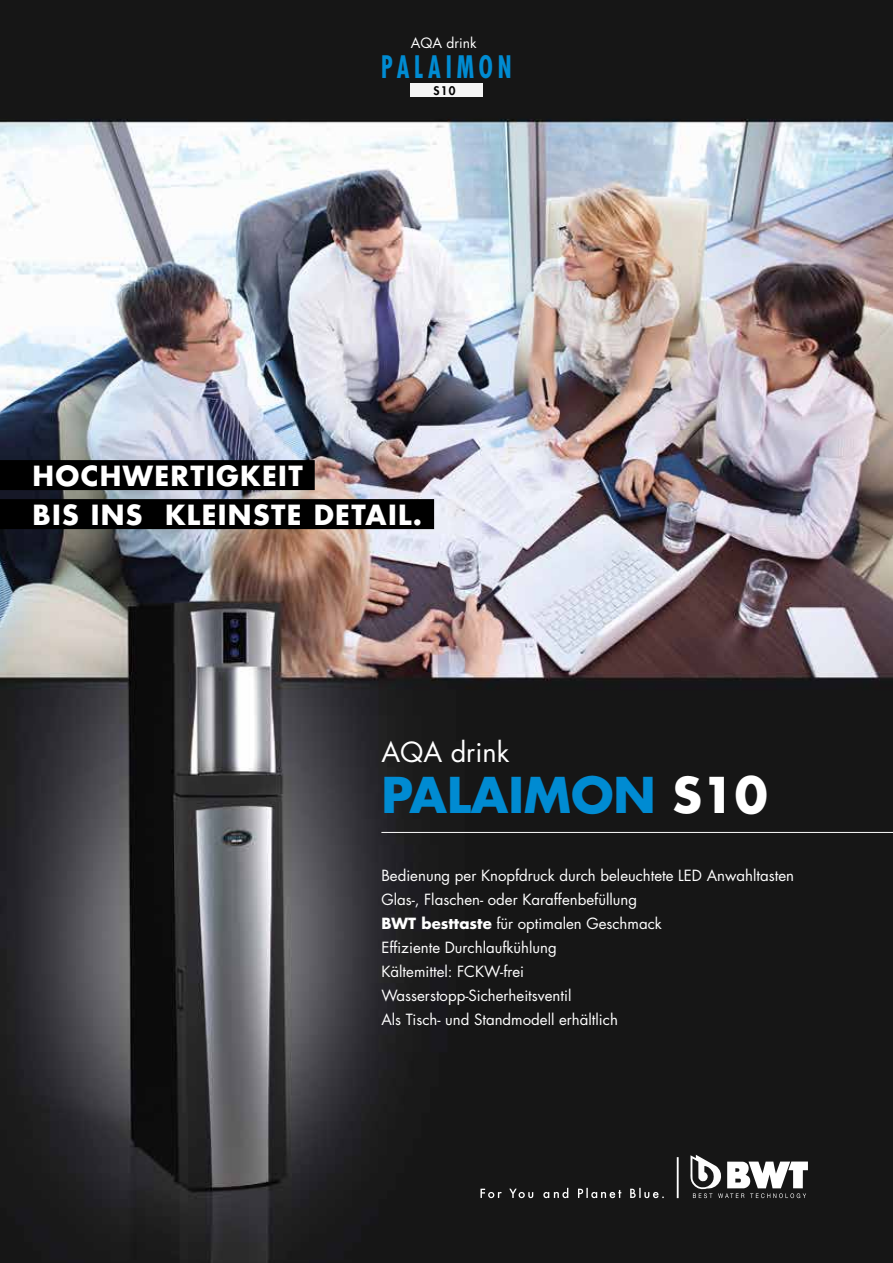
<style>
.page{position:relative;width:893px;height:1263px;background:#fff}
.page>*{position:absolute;margin:0;border:0;box-sizing:border-box;transform-origin:0 0}
.t1{font:700 48px "Futura";color:#008bd2}
.t2{font:700 condensed 30.15px "Futura";letter-spacing:.2em;color:#008bd2;scale:.8 1}
.t3{font:700 27px/39px "Futura";letter-spacing:.05em;color:#fff}
.t4{font:27px "Futura";color:#fff}
.t5{font:15px/24px "Futura";color:#fff}
.t6{font:13.8px "Futura";color:#fff}
.t7{font:800 11.55px "Futura";color:#000}
.s1{color:#fff}
.s2{font-weight:700}
</style>
<div class="page">
<img style="left:0;top:0;width:893px;height:1263px">
<hr style="left:677px;top:1157px;width:2px;height:41px;background:#fff">
<svg style="left:480px;top:1188px;width:184px;height:10px;background:#454545"></svg>
<svg style="left:690px;top:1155px;width:118px;height:43px"></svg>
<hr style="left:381px;top:832px;width:512px;height:1px;background:#fff">
<div style="left:410px;top:84px;width:73px;height:13px;background:#f6f6f6"></div>
<div style="left:0;top:460px;width:315px;height:30px;background:#000"></div>
<div style="left:0;top:499px;width:434px;height:30px;background:#000"></div>
<p class="t6" style="left:411px;top:35px;width:67px">AQA drink</p>
<p class="t7" style="left:434px;top:83px;width:23px">S10</p>
<h2 class="t2" style="left:381px;top:47px;width:165px">PALAIMON</h2>
<h3 class="t3" style="left:32px;top:456px;width:391px">HOCHWERTIGKEIT<br>BIS INS KLEINSTE DETAIL.</h3>
<h3 class="t4" style="left:381px;top:735px;width:129px">AQA drink</h3>
<h1 class="t1" style="left:381px;top:763px;width:388px">PALAIMON <span class="s1">S10</span></h1>
<p class="t5" style="left:381px;top:864px;width:414px">Bedienung per Knopfdruck durch beleuchtete LED Anwahltasten Glas-, Flaschen- oder Karaffenbefüllung<br><span class="s2">BWT besttaste</span> für optimalen Geschmack<br>Effiziente Durchlaufkühlung<br>Kältemittel: FCKW-frei<br>Wasserstopp-Sicherheitsventil<br>Als Tisch- und Standmodell erhältlich</p>
</div>
